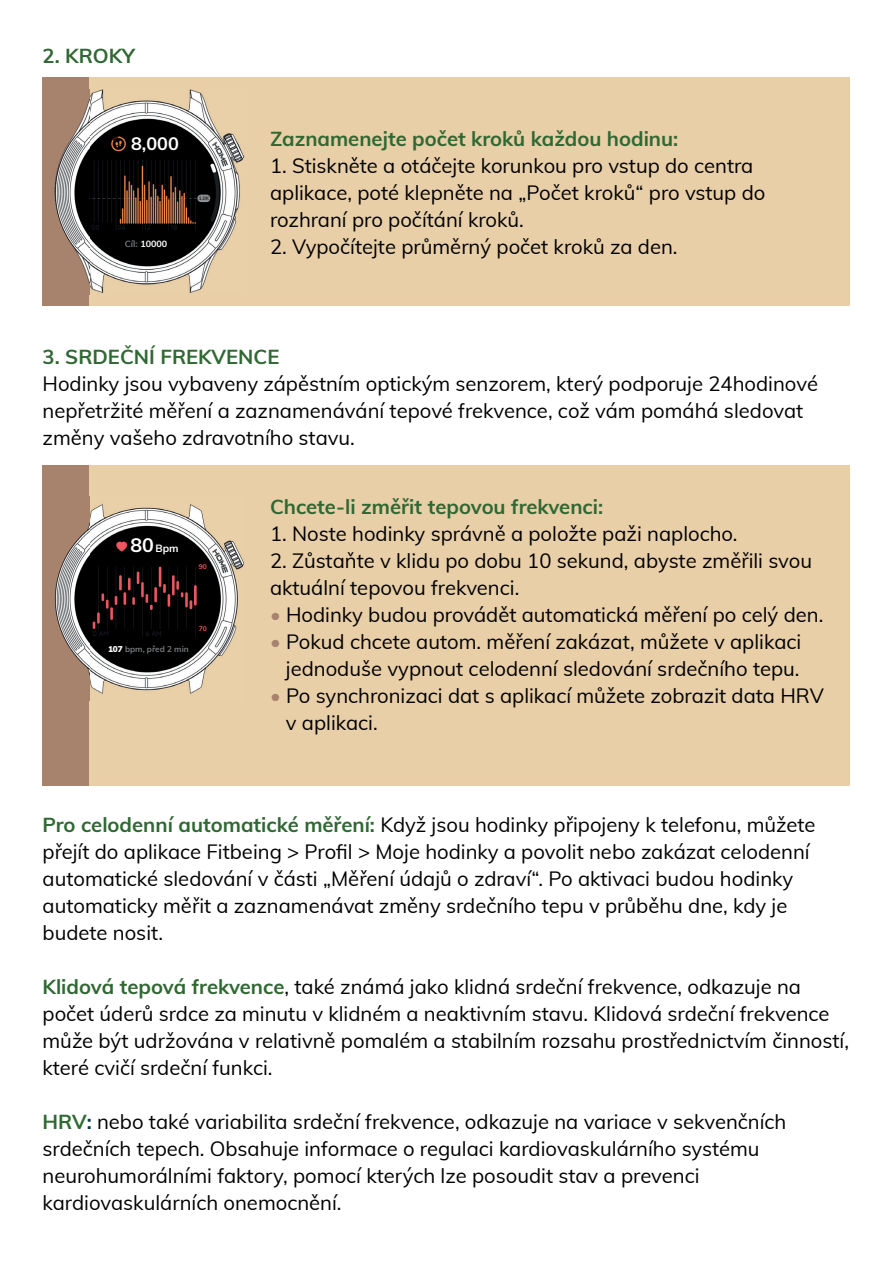
<style>
.page{position:relative;width:893px;height:1263px;background:#fff}
.page>*{position:absolute;margin:0;border:0;box-sizing:border-box;transform-origin:0 0}
.t1{font:20.25px/27px "Muli";color:#000001}
.t2{font:700 20.25px "Muli";color:#2f6832}
.t3{font:700 18px "Muli";color:#fff}
.t4{font:700 10.5px "Muli";color:#fff}
.t5{font:700 9px "Muli";color:#fff}
.t6{font:700 8.25px "Muli";color:#76797b}
.t7{font:700 6.75px "Muli";color:#f0575f}
.t8{font:700 4.95px "Muli";color:#231f20}
.s1{color:#75797b}
.s2{font-size:19.5px}
.s3{font-weight:900;color:#fff}
.s4{color:#a7826c}
.s5{font-weight:700;color:#2f6832}
.s6{font-weight:700;color:#063b4c}
</style>
<div class="page">
<div style="left:43px;top:77px;width:807px;height:228px;background:#e8cfa8"></div>
<div style="left:43px;top:466px;width:807px;height:320px;background:#e8cfa8"></div>
<div style="left:43px;top:466px;width:46px;height:320px;background:#a7826c"></div>
<div style="left:43px;top:77px;width:46px;height:228px;background:#a7826c"></div>
<img style="left:54px;top:89px;width:191px;height:205px">
<img style="left:55px;top:496px;width:190px;height:205px">
<p class="t2" style="left:43px;top:41px;width:94px">2. KROKY</p>
<p class="t3" style="left:131px;top:130px;width:49px">8,000</p>
<p class="t5" style="left:125px;top:237px;width:44px"><span class="s1">Cíl:</span> 10000</p>
<p class="t8" style="left:199px;top:195px;width:12px">1.0K</p>
<p class="t2" style="left:270px;top:124px;width:410px">Zaznamenejte počet kroků každou hodinu:</p>
<p class="t1" style="left:270px;top:152px;width:497px">1. Stiskněte a otáčejte korunkou pro vstup do centra aplikace, poté klepněte na „Počet kroků“ pro vstup do rozhraní pro počítání kroků.</p>
<p class="t1" style="left:270px;top:233px;width:409px">2. Vypočítejte průměrný počet kroků za den.</p>
<p class="t2" style="left:43px;top:342px;width:238px">3. SRDEČNÍ FREKVENCE</p>
<p class="t1" style="left:43px;top:369px;width:777px">Hodinky jsou vybaveny zápěstním optickým senzorem, který podporuje 24hodinové nepřetržité měření a zaznamenávání tepové frekvence, což vám pomáhá sledovat změny vašeho zdravotního stavu.</p>
<p class="t4" style="left:130px;top:540px;width:50px"><span class="s2">80</span> Bpm</p>
<p class="t7" style="left:199px;top:562px;width:10px">90</p>
<p class="t6" style="left:108px;top:643px;width:82px"><span class="s3">107</span> bpm, před 2 min</p>
<p class="t7" style="left:199px;top:624px;width:10px">70</p>
<p class="t2" style="left:270px;top:492px;width:335px">Chcete-li změřit tepovou frekvenci:</p>
<p class="t1" style="left:270px;top:519px;width:469px">1. Noste hodinky správně a položte paži naplocho.</p>
<p class="t1" style="left:270px;top:546px;width:544px">2. Zůstaňte v klidu po dobu 10 sekund, abyste změřili svou aktuální tepovou frekvenci.</p>
<p class="t1" style="left:270px;top:600px;width:555px"><span class="s4">•</span> Hodinky budou provádět automatická měření po celý den.</p>
<p class="t1" style="left:270px;top:627px;width:533px;text-align:right"><span class="s4">•</span> Pokud chcete autom. měření zakázat, můžete v aplikaci jednoduše vypnout celodenní sledování srdečního tepu.</p>
<p class="t1" style="left:286px;top:681px;width:539px;text-indent:-16px"><span class="s4">•</span> Po synchronizaci dat s aplikací můžete zobrazit data HRV v aplikaci.</p>
<p class="t1" style="left:43px;top:810px;width:775px"><span class="s5">Pro celodenní automatické měření:</span> Když jsou hodinky připojeny k telefonu, můžete přejít do aplikace Fitbeing &gt; Profil &gt; Moje hodinky a povolit nebo zakázat celodenní automatické sledování v části „Měření údajů o zdraví“. Po aktivaci budou hodinky automaticky měřit a zaznamenávat změny srdečního tepu v průběhu dne, kdy je budete nosit.</p>
<p class="t1" style="left:43px;top:972px;width:808px"><span class="s5">Klidová tepová frekvence</span>, také známá jako klidná srdeční frekvence, odkazuje na počet úderů srdce za minutu v klidném a neaktivním stavu. Klidová srdeční frekvence může být udržována v relativně pomalém a stabilním rozsahu prostřednictvím činností, které cvičí srdeční funkci.</p>
<p class="t1" style="left:43px;top:1107px;width:745px"><span class="s5">HRV</span><span class="s6">:</span> nebo také variabilita srdeční frekvence, odkazuje na variace v sekvenčních srdečních tepech. Obsahuje informace o regulaci kardiovaskulárního systému neurohumorálními faktory, pomocí kterých lze posoudit stav a prevenci kardiovaskulárních onemocnění.</p>
</div>
